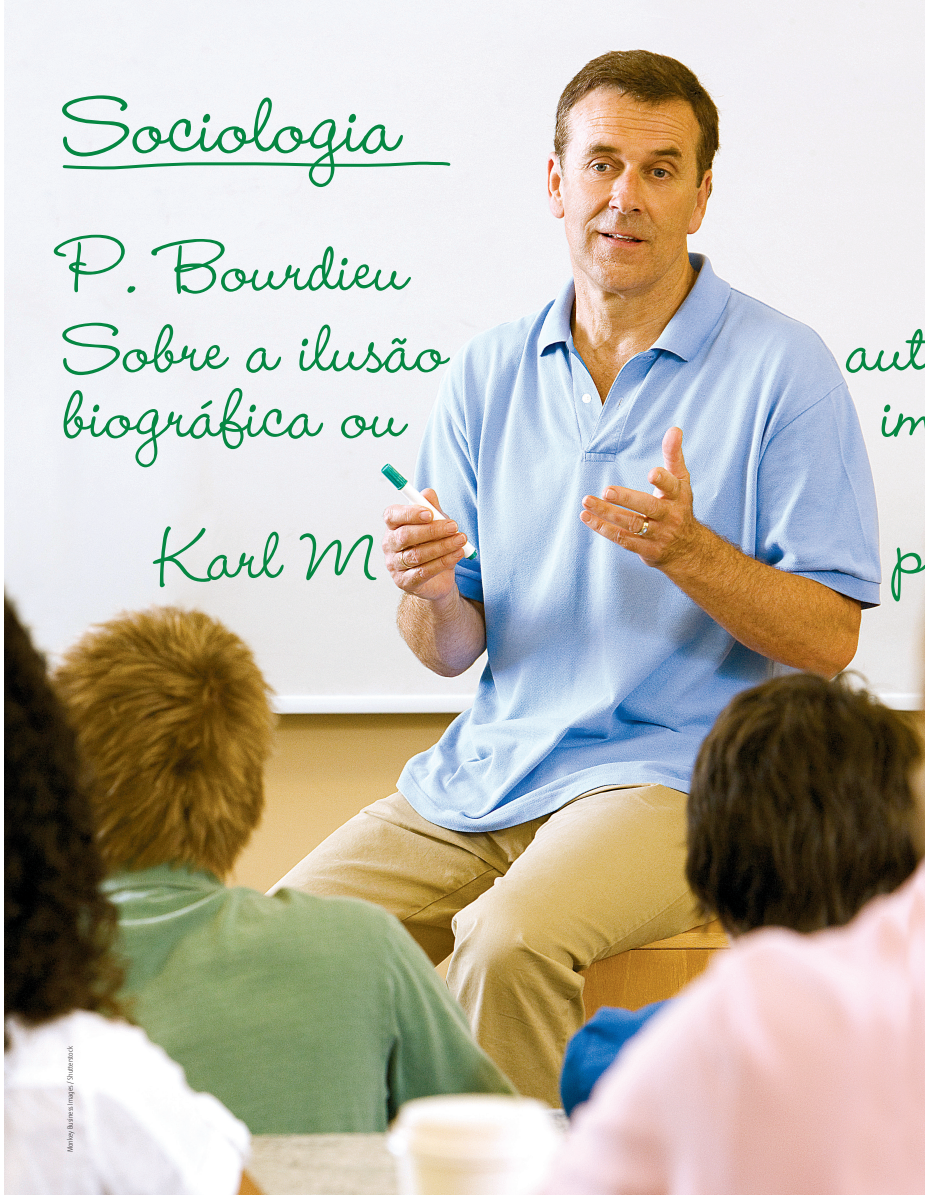
<style>
.page{position:relative;width:925px;height:1195px;background:#fff}
.page>*{position:absolute;margin:0;border:0;box-sizing:border-box;transform-origin:0 0}
.t1{font:500 105px "Wendy LP";color:#058742}
.t2{font:500 90px/80.7px "Wendy LP";color:#058742}
.t3{font:300 7.5px "Corpid Cd LF";color:#231f20}
</style>
<div class="page">
<img style="left:5px;top:0;width:920px;height:1195px">
<svg style="left:61px;top:160px;width:391px;height:10px"></svg>
<svg style="left:920px;top:0;width:5px;height:4px"></svg>
<svg style="left:920px;top:1190px;width:5px;height:5px"></svg>
<p class="t1" style="left:64px;top:66px;width:337px">Sociologia</p>
<p class="t2" style="left:62px;top:229px;width:387px">P. Bourdieu<br>Sobre a ilusão</p>
<p class="t2" style="left:64px;top:376px;width:343px">biográfica ou</p>
<p class="t2" style="left:154px;top:517px;width:228px">Karl M</p>
<p class="t3" style="left:66px;top:1152px;width:108px;rotate:-90deg">Monkey Business Images / Shutterstock</p>
<p class="t2" style="left:848px;top:317px;width:94px;line-height:66px;text-align:center">aut im</p>
<p class="t2" style="left:897px;top:515px;width:31px">p</p>
</div>
